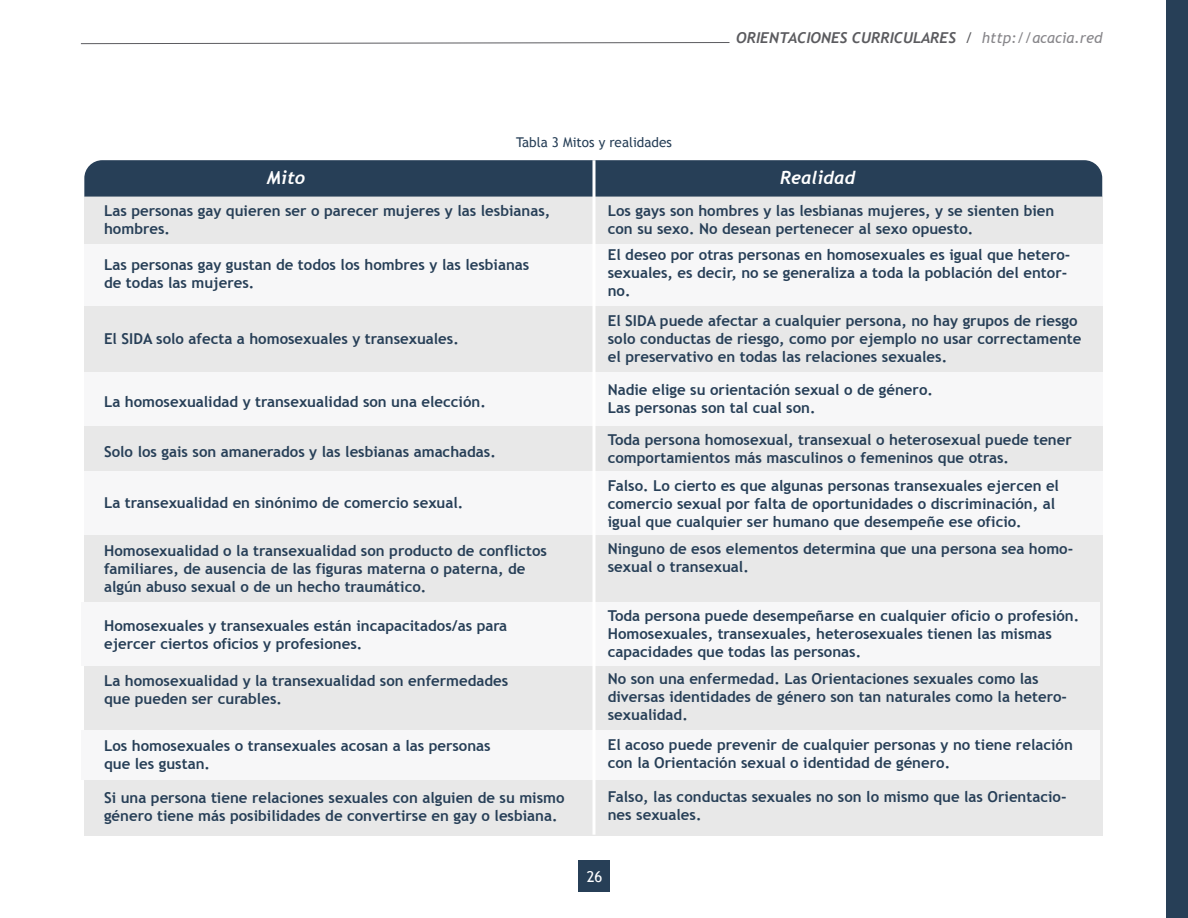
<style>
.page{position:relative;width:1188px;height:918px;background:#fff}
.page>*{position:absolute;margin:0;border:0;box-sizing:border-box;transform-origin:0 0}
.t1{font:italic 700 18px "Trebuchet";color:#fff}
.t2{font:700 15px/18px "Trebuchet MS";color:#273f57}
.t3{font:italic 700 15px "Trebuchet";color:#5b5b5f}
.t4{font:15px "Trebuchet MS";color:#fff}
.t5{font:13.5px "Trebuchet MS";color:#273f57}
.s1{font-family:"Trebuchet MS";font-weight:400}
.s2{font-family:"Trebuchet MS";font-weight:400;color:#87868a}
</style>
<div class="page">
<svg style="left:81px;top:42px;width:649px;height:2px"></svg>
<div style="left:84px;top:197px;width:1019px;height:639px;background:#e8e8e8"></div>
<div style="left:84px;top:244px;width:1019px;height:61px;background:#f7f7f8"></div>
<div style="left:84px;top:372px;width:1019px;height:54px;background:#f7f7f8"></div>
<div style="left:84px;top:471px;width:1019px;height:64px;background:#f7f7f8"></div>
<div style="left:81px;top:602px;width:1018px;height:64px;background:#f7f7f8"></div>
<div style="left:81px;top:730px;width:1018px;height:49px;background:#f7f7f8"></div>
<div style="left:84px;top:160px;width:1018px;height:37px;background:#273f57"></div>
<hr style="left:592px;top:160px;width:4px;height:675px;background:#fff">
<div style="left:1167px;top:0;width:21px;height:918px;background:#273f57"></div>
<div style="left:578px;top:860px;width:32px;height:31px;background:#273f57"></div>
<p class="t5" style="left:516px;top:135px;width:157px">Tabla 3 Mitos y realidades</p>
<p class="t3" style="left:736px;top:29px;width:368px">ORIENTACIONES CURRICULARES <span class="s1">/</span> <span class="s2">http://acacia.red</span></p>
<p class="t1" style="left:267px;top:168px;width:40px">Mito</p>
<p class="t1" style="left:780px;top:168px;width:77px">Realidad</p>
<p class="t2" style="left:104px;top:202px;width:448px">Las personas gay quieren ser o parecer mujeres y las lesbianas, hombres.</p>
<p class="t2" style="left:104px;top:256px;width:427px">Las personas gay gustan de todos los hombres y las lesbianas de todas las mujeres.</p>
<p class="t2" style="left:104px;top:330px;width:356px">El SIDA solo afecta a homosexuales y transexuales.</p>
<p class="t2" style="left:104px;top:393px;width:383px">La homosexualidad y transexualidad son una elección.</p>
<p class="t2" style="left:104px;top:443px;width:393px">Solo los gais son amanerados y las lesbianas amachadas.</p>
<p class="t2" style="left:104px;top:494px;width:361px">La transexualidad en sinónimo de comercio sexual.</p>
<p class="t2" style="left:104px;top:541px;width:444px">Homosexualidad o la transexualidad son producto de conflictos familiares, de ausencia de las figuras materna o paterna, de algún abuso sexual o de un hecho traumático.</p>
<p class="t2" style="left:104px;top:616px;width:405px">Homosexuales y transexuales están incapacitados/as para ejercer ciertos oficios y profesiones.</p>
<p class="t2" style="left:608px;top:201px;width:448px">Los gays son hombres y las lesbianas mujeres, y se sienten bien con su sexo. No desean pertenecer al sexo opuesto.</p>
<p class="t2" style="left:608px;top:245px;width:464px">El deseo por otras personas en homosexuales es igual que hetero&shy;sexuales, es decir, no se generaliza a toda la población del entor&shy;no.</p>
<p class="t2" style="left:608px;top:312px;width:475px">El SIDA puede afectar a cualquier persona, no hay grupos de riesgo solo conductas de riesgo, como por ejemplo no usar correctamente el preservativo en todas las relaciones sexuales.</p>
<p class="t2" style="left:608px;top:381px;width:327px">Nadie elige su orientación sexual o de género.<br>Las personas son tal cual son.</p>
<p class="t2" style="left:608px;top:431px;width:466px">Toda persona homosexual, transexual o heterosexual puede tener comportamientos más masculinos o femeninos que otras.</p>
<p class="t2" style="left:608px;top:476px;width:453px">Falso. Lo cierto es que algunas personas transexuales ejercen el comercio sexual por falta de oportunidades o discriminación, al igual que cualquier ser humano que desempeñe ese oficio.</p>
<p class="t2" style="left:608px;top:540px;width:467px">Ninguno de esos elementos determina que una persona sea homo&shy;sexual o transexual.</p>
<p class="t2" style="left:608px;top:607px;width:473px">Toda persona puede desempeñarse en cualquier oficio o profesión.<br>Homosexuales, transexuales, heterosexuales tienen las mismas capacidades que todas las personas.</p>
<p class="t2" style="left:104px;top:672px;width:406px">La homosexualidad y la transexualidad son enfermedades que pueden ser curables.</p>
<p class="t2" style="left:608px;top:670px;width:461px">No son una enfermedad. Las Orientaciones sexuales como las diversas identidades de género son tan naturales como la hetero&shy;sexualidad.</p>
<p class="t2" style="left:104px;top:737px;width:388px">Los homosexuales o transexuales acosan a las personas que les gustan.</p>
<p class="t2" style="left:608px;top:735px;width:467px">El acoso puede prevenir de cualquier personas y no tiene relación con la Orientación sexual o identidad de género.</p>
<p class="t2" style="left:104px;top:789px;width:462px">Si una persona tiene relaciones sexuales con alguien de su mismo género tiene más posibilidades de convertirse en gay o lesbiana.</p>
<p class="t2" style="left:608px;top:787px;width:460px">Falso, las conductas sexuales no son lo mismo que las Orientacio&shy;nes sexuales.</p>
<p class="t4" style="left:587px;top:867px;width:17px">26</p>
</div>
